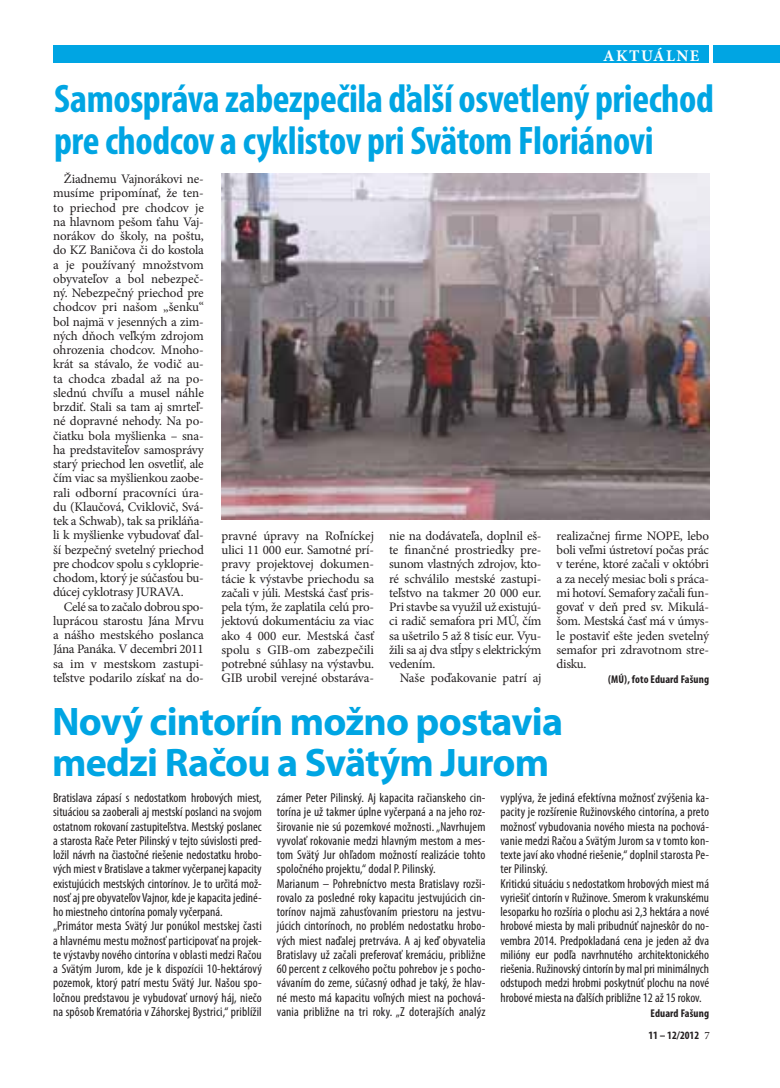
<style>
.page{position:relative;width:780px;height:1088px;background:#fff}
.page>*{position:absolute;margin:0;border:0;box-sizing:border-box;transform-origin:0 0}
.t1{font:700 condensed 40px/42.5px "Myriad Pro";letter-spacing:-.01em;color:#00a5e3}
.t2{font:700 40px/41.2px "Myriad Pro";letter-spacing:-.02em;color:#00a5e3}
.t3{font:700 16.25px "Minion Pro";letter-spacing:.09em;color:#fff}
.t4{font:condensed 13px/14.2px "Myriad Pro";letter-spacing:.005em;color:#231f20}
.t5{font:13px/14.2px "Minion Pro";letter-spacing:-.02em;color:#231f20;text-align:justify}
.t6{font:700 condensed 11.25px "Myriad Pro";letter-spacing:.005em;color:#231f20}
.s1{font-family:"Minion Pro";font-weight:400;font-stretch:normal}
</style>
<div class="page">
<div style="left:53px;top:45px;width:656px;height:18px;background:#00a5e3"></div>
<div style="left:713px;top:45px;width:66px;height:18px;background:#00a5e3"></div>
<img style="left:221px;top:174px;width:488px;height:345px">
<p class="t3" style="left:603px;top:44px;width:98px">AKTUÁLNE</p>
<h1 class="t1" style="left:54px;top:76px;width:661px">Samospráva zabezpečila ďalší osvetlený priechod pre chodcov a cyklistov pri Svätom Floriánovi</h1>
<p class="t5" style="left:53px;top:172px;width:152px;text-indent:11px">Žiadnemu Vajnorákovi ne&shy;musíme pripomínať, že ten&shy;to priechod pre chodcov je na hlavnom pešom ťahu Vaj&shy;norákov do školy, na poštu, do KZ Baničova či do kostola a je používaný množstvom obyvateľov a bol nebezpeč&shy;ný. Nebezpečný priechod pre chodcov pri našom „šenku“ bol najmä v jesenných a zim&shy;ných dňoch veľkým zdrojom ohrozenia chodcov. Mnoho&shy;krát sa stávalo, že vodič au&shy;ta chodca zbadal až na po&shy;slednú chvíľu a musel náhle brzdiť. Stali sa tam aj smrteľ&shy;né dopravné nehody. Na po&shy;čiatku bola myšlienka – sna&shy;ha predstaviteľov samosprávy starý priechod len osvetliť, ale čím viac sa myšlienkou zaobe&shy;rali odborní pracovníci úra&shy;du (Klaučová, Cviklovič, Svá&shy;tek a Schwab), tak sa prikláňa&shy;li k myšlienke vybudovať ďal&shy;ší bezpečný svetelný priechod pre chodcov spolu s cykloprie&shy;chodom, ktorý je súčasťou bu&shy;dúcej cyklotrasy JURAVA.</p>
<p class="t5" style="left:53px;top:599px;width:152px;text-indent:11px">Celé sa to začalo dobrou spo&shy;luprácou starostu Jána Mrvu a nášho mestského poslanca Jána Panáka. V decembri 2011 sa im v mestskom zastupi&shy;teľstve podarilo získať na do-</p>
<p class="t5" style="left:221px;top:529px;width:154px">pravné úpravy na Roľníckej ulici 11 000 eur. Samotné prí&shy;pravy projektovej dokumen&shy;tácie k výstavbe priechodu sa začali v júli. Mestská časť pris&shy;pela tým, že zaplatila celú pro&shy;jektovú dokumentáciu za viac ako 4 000 eur. Mestská časť spolu s GIB-om zabezpečili potrebné súhlasy na výstavbu.<br>GIB urobil verejné obstaráva-</p>
<p class="t5" style="left:389px;top:529px;width:154px">nie na dodávateľa, doplnil eš&shy;te finančné prostriedky pre&shy;sunom vlastných zdrojov, kto&shy;ré schválilo mestské zastupi&shy;teľstvo na takmer 20 000 eur.<br>Pri stavbe sa využil už existujú&shy;ci radič semafora pri MÚ, čím sa ušetrilo 5 až 8 tisíc eur. Vyu&shy;žili sa aj dva stĺpy s elektrickým vedením.</p>
<p class="t5" style="left:399px;top:671px;width:143px">Naše poďakovanie patrí aj</p>
<p class="t5" style="left:556px;top:529px;width:154px">realizačnej firme NOPE, lebo boli veľmi ústretoví počas prác v teréne, ktoré začali v októbri a za necelý mesiac boli s práca&shy;mi hotoví. Semafory začali fun&shy;govať v deň pred sv. Mikulá&shy;šom. Mestská časť má v úmys&shy;le postaviť ešte jeden svetelný semafor pri zdravotnom stre&shy;disku.</p>
<p class="t6" style="left:608px;top:672px;width:102px">(MÚ), foto Eduard Fašung</p>
<h1 class="t2" style="left:52px;top:699px;width:512px">Nový cintorín možno postavia medzi Račou a Svätým Jurom</h1>
<p class="t4" style="left:53px;top:790px;width:210px">Bratislava zápasí s nedostatkom hrobových miest, situáciou sa zaoberali aj mestskí poslanci na svojom ostatnom rokovaní zastupiteľstva. Mestský poslanec a starosta Rače Peter Pilinský v tejto súvislosti pred&shy;ložil návrh na čiastočné riešenie nedostatku hrobo&shy;vých miest v Bratislave a takmer vyčerpanej kapacity existujúcich mestských cintorínov. Je to určitá mož&shy;nosť aj pre obyvateľov Vajnor, kde je kapacita jediné&shy;ho miestneho cintorína pomaly vyčerpaná. „Primátor mesta Svätý Jur ponúkol mestskej časti a hlavnému mestu možnosť participovať na projek&shy;te výstavby nového cintorína v oblasti medzi Račou a Svätým Jurom, kde je k dispozícii 10-hektárový pozemok, ktorý patrí mestu Svätý Jur. Našou spo&shy;ločnou predstavou je vybudovať urnový háj, niečo na spôsob Krematória v Záhorskej Bystrici,“ priblížil</p>
<p class="t4" style="left:277px;top:790px;width:210px">zámer Peter Pilinský. Aj kapacita račianskeho cin&shy;torína je už takmer úplne vyčerpaná a na jeho roz&shy;širovanie nie sú pozemkové možnosti. „Navrhujem vyvolať rokovanie medzi hlavným mestom a mes&shy;tom Svätý Jur ohľadom možností realizácie tohto spoločného projektu,“ dodal P. Pilinský.<br>Marianum – Pohrebníctvo mesta Bratislavy rozši&shy;rovalo za posledné roky kapacitu jestvujúcich cin&shy;torínov najmä zahusťovaním priestoru na jestvu&shy;júcich cintorínoch, no problém nedostatku hrobo&shy;vých miest naďalej pretrváva. A aj keď obyvatelia Bratislavy už začali preferovať kremáciu, približne 60percent z celkového počtu pohrebov je s pocho&shy;vávaním do zeme, súčasný odhad je taký, že hlav&shy;né mesto má kapacitu voľných miest na pochová&shy;vania približne na tri roky. „Z doterajších analýz</p>
<p class="t4" style="left:500px;top:790px;width:210px">vyplýva, že jediná efektívna možnosť zvýšenia ka&shy;pacity je rozšírenie Ružinovského cintorína, a preto možnosť vybudovania nového miesta na pochová&shy;vanie medzi Račou a Svätým Jurom sa v tomto kon&shy;texte javí ako vhodné riešenie,“ doplnil starosta Pe&shy;ter Pilinský.<br>Kritickú situáciu s nedostatkom hrobových miest má vyriešiť cintorín v Ružinove. Smerom k vrakunskému lesoparku ho rozšíria o plochu asi 2,3 hektára a nové hrobové miesta by mali pribudnúť najneskôr do no&shy;vembra 2014. Predpokladaná cena je jeden až dva milióny eur podľa navrhnutého architektonického riešenia. Ružinovský cintorín by mal pri minimálnych odstupoch medzi hrobmi poskytnúť plochu na nové hrobové miesta na ďalších približne 12 až 15 rokov.</p>
<p class="t6" style="left:650px;top:1006px;width:60px">Eduard Fašung</p>
<p class="t6" style="left:648px;top:1028px;width:63px">11 – 12/2012 <span class="s1">7</span></p>
</div>
